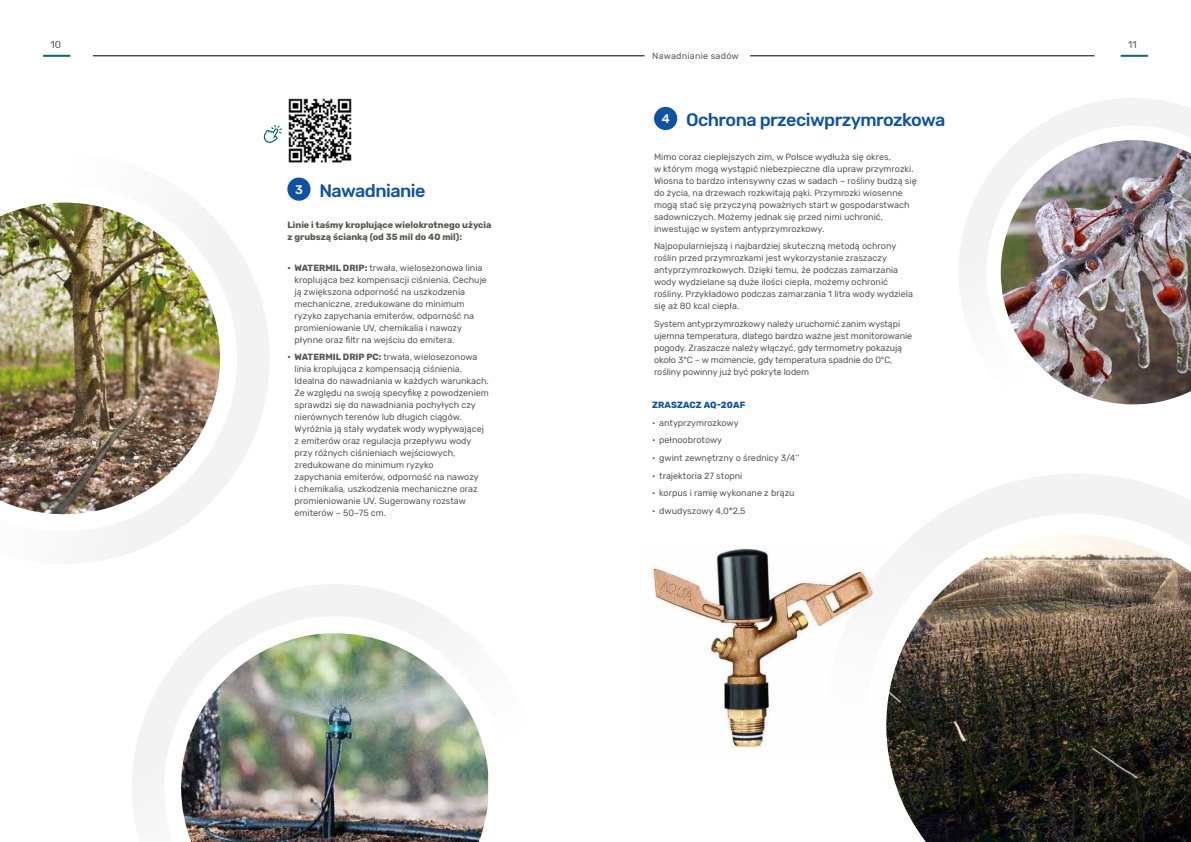
<style>
.page{position:relative;width:1191px;height:842px;background:#fff}
.page>*{position:absolute;margin:0;border:0;box-sizing:border-box;transform-origin:0 0}
.t1{font:500 18px "Rubik";letter-spacing:-.03em;color:#0d52a5}
.t2{font:10px "Rubik";color:#575756}
.t3{font:9px/12px "Rubik";color:#575756}
.t4{font:700 9px/12px "Rubik";color:#575756}
.t5{font:9px "Rubik";letter-spacing:.025em;color:#575756}
.t6{font:700 9px "Rubik";letter-spacing:.01em;color:#0d52a5}
.s1{font-size:12.4px;color:#fff}
.s2{font-weight:700}
</style>
<div class="page">
<svg style="left:54px;top:183px;width:235px;height:372px"></svg>
<img style="left:0;top:203px;width:220px;height:311px">
<img style="left:652px;top:548px;width:147px;height:200px">
<div style="left:287px;top:178px;width:23px;height:23px;background:#0d52a5;border-radius:50%"></div>
<img style="left:288px;top:98px;width:64px;height:65px">
<svg style="left:106px;top:555px;width:383px;height:244px"></svg>
<img style="left:181px;top:633px;width:307px;height:209px">
<svg style="left:959px;top:98px;width:232px;height:307px"></svg>
<img style="left:1000px;top:140px;width:191px;height:264px">
<div style="left:654px;top:107px;width:23px;height:23px;background:#0d52a5;border-radius:50%"></div>
<hr style="left:93px;top:56px;width:551px;height:1px;background:#000">
<hr style="left:750px;top:56px;width:344px;height:1px;background:#000">
<hr style="left:43px;top:55px;width:27px;height:2px;background:#08695c">
<hr style="left:1120px;top:55px;width:27px;height:2px;background:#08695c">
<svg style="left:799px;top:474px;width:392px;height:160px"></svg>
<img style="left:886px;top:534px;width:305px;height:308px">
<svg style="left:263px;top:125px;width:19px;height:18px"></svg>
<p class="t2" style="left:51px;top:39px;width:12px">10</p>
<p class="t2" style="left:1128px;top:39px;width:10px">11</p>
<p class="t5" style="left:652px;top:50px;width:88px">Nawadnianie sadów</p>
<h1 class="t1" style="left:295px;top:180px;width:132px"><span class="s1">3</span> Nawadnianie</h1>
<p class="t4" style="left:287px;top:219px;width:205px">Linie i taśmy kroplujące wielokrotnego użycia z grubszą ścianką (od 35 mil do 40 mil):</p>
<p class="t3" style="left:294px;top:262px;width:194px;text-indent:-7px"><span class="s2">• WATERMIL DRIP:</span> trwała, wielosezonowa linia kroplująca bez kompensacji ciśnienia. Cechuje ją zwiększona odporność na uszkodzenia mechaniczne, zredukowane do minimum ryzyko zapychania emiterów, odporność na promieniowanie UV, chemikalia i nawozy płynne oraz filtr na wejściu do emitera.</p>
<p class="t3" style="left:294px;top:351px;width:196px;text-indent:-7px"><span class="s2">• WATERMIL DRIP PC:</span> trwała, wielosezonowa linia kroplująca z kompensacją ciśnienia.<br>Idealna do nawadniania w każdych warunkach.<br>Ze względu na swoją specyfikę z powodzeniem sprawdzi się do nawadniania pochyłych czy nierównych terenów lub długich ciągów.<br>Wyróżnia ją stały wydatek wody wypływającej z emiterów oraz regulacja przepływu wody przy różnych ciśnieniach wejściowych, zredukowane do minimum ryzyko<br>zapychania emiterów, odporność na nawozy<br>i chemikalia, uszkodzenia mechaniczne oraz promieniowanie UV. Sugerowany rozstaw emiterów – 50–75 cm.</p>
<h1 class="t1" style="left:662px;top:109px;width:285px"><span class="s1">4</span> Ochrona przeciwprzymrozkowa</h1>
<p class="t3" style="left:654px;top:151px;width:264px">Mimo coraz cieplejszych zim, w Polsce wydłuża się okres,<br>w którym mogą wystąpić niebezpieczne dla upraw przymrozki.<br>Wiosna to bardzo intensywny czas w sadach – rośliny budzą się do życia, na drzewach rozkwitają pąki. Przymrozki wiosenne mogą stać się przyczyną poważnych start w gospodarstwach sadowniczych. Możemy jednak się przed nimi uchronić, inwestując w system antyprzymrozkowy.</p>
<p class="t3" style="left:654px;top:241px;width:260px">Najpopularniejszą i najbardziej skuteczną metodą ochrony roślin przed przymrozkami jest wykorzystanie zraszaczy antyprzymrozkowych. Dzięki temu, że podczas zamarzania wody wydzielane są duże ilości ciepła, możemy ochronić rośliny. Przykładowo podczas zamarzania 1 litra wody wydziela się aż 80 kcal ciepła.</p>
<p class="t3" style="left:654px;top:318px;width:260px">System antyprzymrozkowy należy uruchomić zanim wystąpi ujemna temperatura, dlatego bardzo ważne jest monitorowanie pogody. Zraszacze należy włączyć, gdy termometry pokazują około 3°C – w momencie, gdy temperatura spadnie do 0°C, rośliny powinny już być pokryte lodem</p>
<p class="t6" style="left:652px;top:400px;width:14px">Zrasza</p>
<p class="t6" style="left:689px;top:400px;width:57px">cz AQ-20AF</p>
<p class="t3" style="left:652px;top:417px;width:88px">• antyprzymrozkowy</p>
<p class="t3" style="left:652px;top:434px;width:71px">• pełnoobrotowy</p>
<p class="t3" style="left:652px;top:452px;width:149px">• gwint zewnętrzny o średnicy 3/4’’</p>
<p class="t3" style="left:652px;top:470px;width:92px">• trajektoria 27 stopni</p>
<p class="t3" style="left:652px;top:487px;width:144px">• korpus i ramię wykonane z brązu</p>
<p class="t3" style="left:652px;top:505px;width:95px">• dwudyszowy 4,0*2,5</p>
</div>
